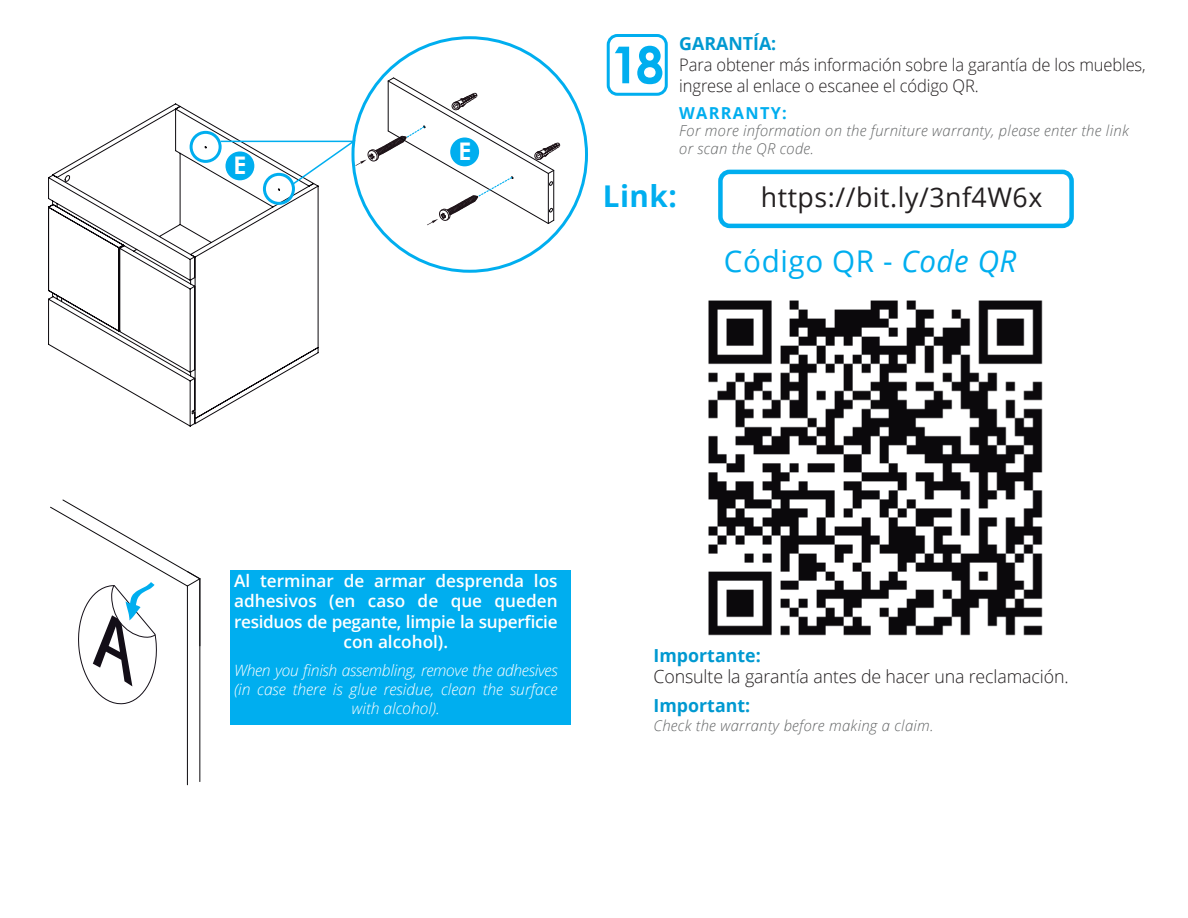
<style>
.page{position:relative;width:1188px;height:918px;background:#fff}
.page>*{position:absolute;margin:0;border:0;box-sizing:border-box;transform-origin:0 0}
.t1{font:700 51px "Century Gothic";color:#00aeef}
.t2{font:30px "Open Sans";letter-spacing:.02em;color:#00aeef}
.t3{font:700 30px "Open Sans";color:#00aeef}
.t4{font:27px "Open Sans";letter-spacing:.02em;color:#231f20}
.t5{font:700 24.3px "Century Gothic";color:#fff}
.t6{font:300 18px "Open Sans";letter-spacing:-.01em;color:#231f20}
.t7{font:700 18px "Open Sans";color:#0099d1}
.t8{font:600 17.25px/20.2px "Open Sans";color:#fff;text-align:center}
.t9{font:300 17.25px/20.7px "Open Sans";letter-spacing:-.01em;color:#231f20;scale:.96 1}
.t10{font:700 16.5px "Open Sans";letter-spacing:.08em;color:#00aeef}
.t11{font:italic 300 15.6px/18.8px "Open Sans";color:#fff;text-align:center}
.t12{font:italic 300 15px/18px "Open Sans";letter-spacing:.02em;color:#646667}
.s1{font-style:italic}
</style>
<div class="page">
<svg style="left:48px;top:103px;width:271px;height:324px"></svg>
<hr style="left:221px;top:141px;width:135px;height:1px;background:#00aeef">
<div style="left:230px;top:571px;width:340px;height:154px;background:#00aeef"></div>
<hr style="left:199px;top:579px;width:1px;height:203px;background:#0b090c">
<hr style="left:187px;top:586px;width:1px;height:199px;background:#0b090c">
<svg style="left:50px;top:499px;width:151px;height:208px"></svg>
<div style="left:190px;top:131px;width:32px;height:32px;border:3px solid #00aeef;border-radius:50%"></div>
<div style="left:263px;top:173px;width:32px;height:32px;border:3px solid #00aeef;border-radius:50%"></div>
<svg style="left:291px;top:77px;width:269px;height:148px"></svg>
<div style="left:718px;top:170px;width:356px;height:58px;border:4px solid #00aeef;border-radius:9px"></div>
<div style="left:607px;top:34px;width:61px;height:62px;border:3px solid #00aeef;border-radius:9px"></div>
<img style="left:708px;top:300px;width:335px;height:336px">
<div style="left:225px;top:151px;width:29px;height:29px;background:#00aeef;border-radius:50%"></div>
<h3 class="t5" style="left:234px;top:147px;width:14px">E</h3>
<h3 class="t5" style="left:458px;top:133px;width:14px">E</h3>
<h1 class="t1" style="left:611px;top:26px;width:55px">18</h1>
<p class="t7" style="left:679px;top:31px;width:99px">GARANTÍA:</p>
<p class="t9" style="left:679px;top:54px;width:487px">Para obtener más información sobre la garantía de los muebles, ingrese al enlace o escanee el código QR.</p>
<p class="t10" style="left:679px;top:102px;width:109px">WARRANTY:</p>
<p class="t12" style="left:679px;top:121px;width:451px">For more information on the furniture warranty, please enter the link or scan the QR code.</p>
<h2 class="t3" style="left:603px;top:175px;width:76px">Link:</h2>
<h3 class="t4" style="left:761px;top:178px;width:283px">https://bit.ly/3nf4W6x</h3>
<h2 class="t2" style="left:724px;top:240px;width:294px">Código QR - <span class="s1">Code QR</span></h2>
<p class="t8" style="left:234px;top:570px;width:325px">Al terminar de armar desprenda los adhesivos (en caso de que queden residuos de pegante, limpie la superficie con alcohol).</p>
<p class="t11" style="left:234px;top:661px;width:325px">When you finish assembling, remove the adhesives (in case there is glue residue, clean the surface with alcohol).</p>
<p class="t7" style="left:654px;top:643px;width:109px">Importante:</p>
<p class="t7" style="left:654px;top:693px;width:98px">Important:</p>
<p class="t6" style="left:654px;top:664px;width:416px">Consulte la garantía antes de hacer una reclamación.</p>
<p class="t12" style="left:654px;top:716px;width:282px">Check the warranty before making a claim.</p>
</div>
